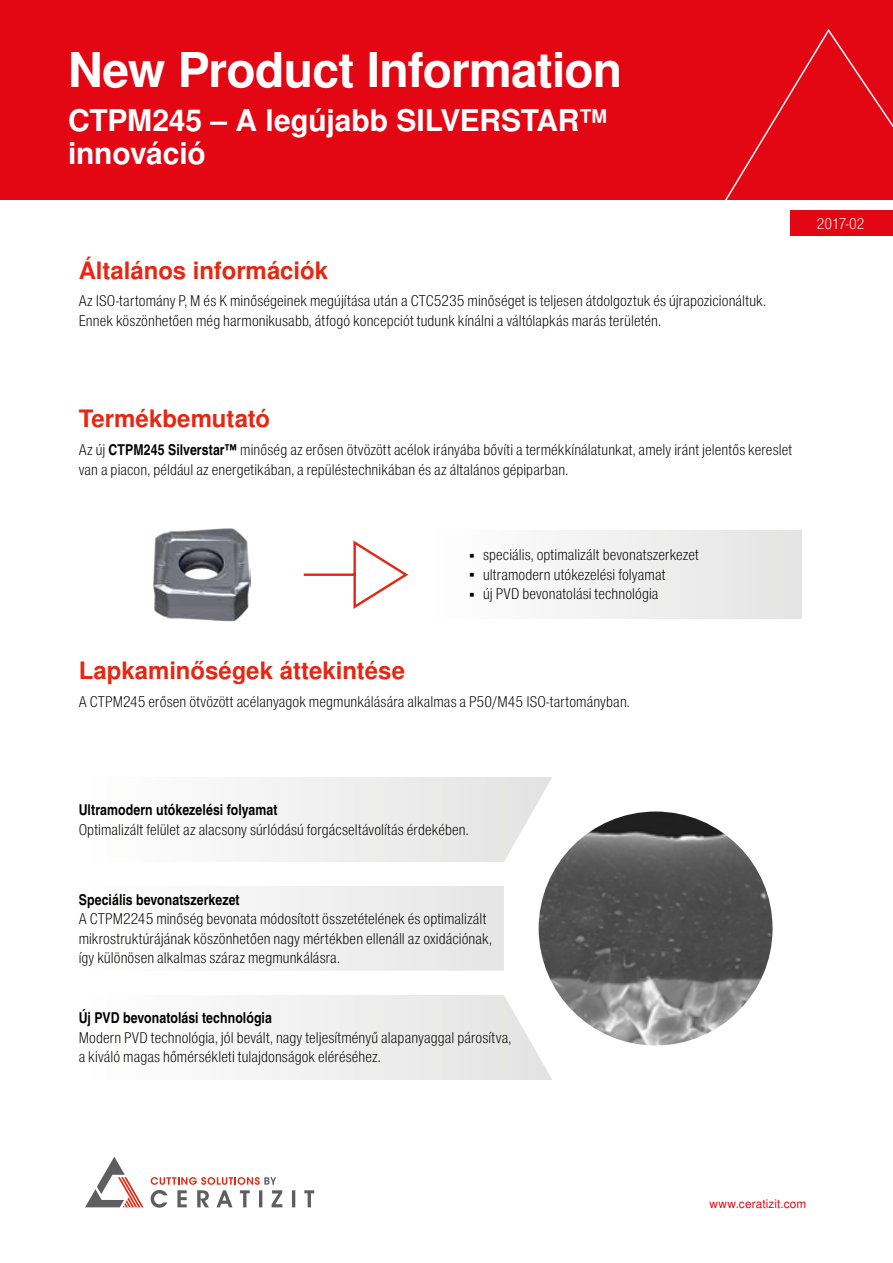
<style>
.page{position:relative;width:893px;height:1263px;background:#fff}
.page>*{position:absolute;margin:0;border:0;box-sizing:border-box;transform-origin:0 0}
.t1{font:700 48px "Nimbus Sans WNT";letter-spacing:-.02em;color:#fff}
.t2{font:700 30px/33px "Nimbus San L";letter-spacing:-.005em;color:#fff}
.t3{font:700 24px "Nimbus San L";color:#e52713}
.t4{font:300 15px/19.5px "Nimbus Sans WNT Cond";letter-spacing:.005em;color:#000}
.t5{font:700 15px "Nimbus Sans WNT Cond";letter-spacing:.005em;color:#000}
.t6{font:300 15px "Nimbus Sans WNT Cond";letter-spacing:-.01em;color:#fff}
.t7{font:12px "Nimbus Sans WNT";letter-spacing:.01em;color:#e30613}
.t8{font:300 3.75px "Nimbus Sans WNT Cond";color:#000}
.s1{font-weight:700}
</style>
<div class="page">
<div style="left:0;top:0;width:893px;height:200px;background:#e30613"></div>
<svg style="left:725px;top:29px;width:168px;height:171px"></svg>
<div style="left:791px;top:210px;width:102px;height:26px;background:#e30613"></div>
<svg style="left:85px;top:1157px;width:59px;height:50px"></svg>
<svg style="left:151px;top:1177px;width:163px;height:31px"></svg>
<svg style="left:259px;top:777px;width:293px;height:85px"></svg>
<div style="left:79px;top:886px;width:425px;height:85px;background:#f2f2f2"></div>
<svg style="left:259px;top:995px;width:293px;height:85px"></svg>
<div style="left:424px;top:531px;width:377px;height:87px;background:linear-gradient(to right,#fff,#e4e4e4)"></div>
<img style="left:153px;top:528px;width:97px;height:94px">
<img style="left:539px;top:811px;width:233px;height:234px;border-radius:117px">
<svg style="left:304px;top:540px;width:104px;height:69px"></svg>
<h1 class="t1" style="left:68px;top:41px;width:556px">New Product Information</h1>
<h2 class="t2" style="left:68px;top:106px;width:542px">CTPM245 – A legújabb SILVERSTAR™ innováció</h2>
<h3 class="t3" style="left:79px;top:256px;width:251px">Általános információk</h3>
<p class="t4" style="left:79px;top:291px;width:689px">Az ISO-tartomány P, M és K minőségeinek megújítása után a CTC5235 minőséget is teljesen átdolgoztuk és újrapozicionáltuk.<br>Ennek köszönhetően még harmonikusabb, átfogó koncepciót tudunk kínálni a váltólapkás marás területén.</p>
<p class="t6" style="left:817px;top:214px;width:49px">2017-02</p>
<h3 class="t3" style="left:79px;top:405px;width:193px">Termékbemutató</h3>
<p class="t4" style="left:79px;top:440px;width:715px">Az új <span class="s1">CTPM245 Silverstar™</span> minőség az erősen ötvözött acélok irányába bővíti a termékkínálatunkat, amely iránt jelentős kereslet van a piacon, például az energetikában, a repüléstechnikában és az általános gépiparban.</p>
<h3 class="t3" style="left:79px;top:656px;width:328px">Lapkaminőségek áttekintése</h3>
<p class="t8" style="left:470px;top:553px;width:5px">ĉ</p>
<p class="t4" style="left:483px;top:545px;width:217px">speciális, optimalizált bevonatszerkezet</p>
<p class="t8" style="left:470px;top:573px;width:5px">ĉ</p>
<p class="t4" style="left:483px;top:565px;width:184px">ultramodern utókezelési folyamat</p>
<p class="t8" style="left:470px;top:592px;width:5px">ĉ</p>
<p class="t4" style="left:483px;top:584px;width:177px">új PVD bevonatolási technológia</p>
<p class="t4" style="left:79px;top:692px;width:553px">A CTPM245 erősen ötvözött acélanyagok megmunkálására alkalmas a P50/M45 ISO-tartományban.</p>
<p class="t5" style="left:79px;top:800px;width:200px">Ultramodern utókezelési folyamat</p>
<p class="t4" style="left:79px;top:820px;width:391px">Optimalizált felület az alacsony súrlódású forgácseltávolítás érdekében.</p>
<p class="t5" style="left:79px;top:890px;width:163px">Speciális bevonatszerkezet</p>
<p class="t4" style="left:79px;top:909px;width:415px">A CTPM2245 minőség bevonata módosított összetételének és optimalizált mikrostruktúrájának köszönhetően nagy mértékben ellenáll az oxidációnak, így különösen alkalmas száraz megmunkálásra.</p>
<p class="t5" style="left:79px;top:1009px;width:195px">Új PVD bevonatolási technológia</p>
<p class="t4" style="left:79px;top:1028px;width:434px">Modern PVD technológia, jól bevált, nagy teljesítményű alapanyaggal párosítva, a kiváló magas hőmérsékleti tulajdonságok eléréséhez.</p>
<p class="t7" style="left:709px;top:1196px;width:98px">www.ceratizit.com</p>
</div>
